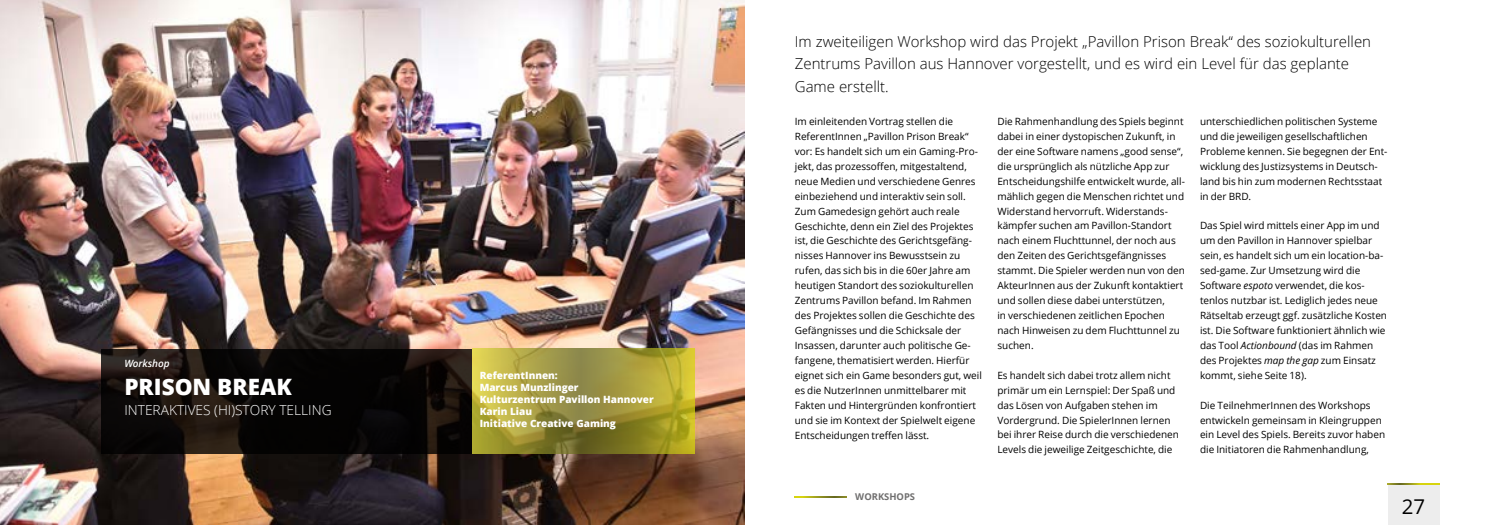
<style>
.page{position:relative;width:1489px;height:525px;background:#fff}
.page>*{position:absolute;margin:0;border:0;box-sizing:border-box;transform-origin:0 0}
.t1{font:800 22.5px "Open Sans";color:#fff}
.t2{font:20.38px "Open Sans";color:#000}
.t3{font:300 15px/22.5px "Open Sans";color:#000}
.t4{font:300 13.75px "Open Sans";color:#fff}
.t5{font:10px/14.9px "Open Sans";color:#000}
.t6{font:800 10px/12px "Open Sans";color:#fff}
.t7{font:italic 600 10px "Open Sans";letter-spacing:-.01em;color:#fff}
.t8{font:700 9.38px "Open Sans";color:#706f6f}
.s1{font-style:italic}
</style>
<div class="page">
<img style="left:0;top:0;width:744px;height:524px">
<svg style="left:101px;top:348px;width:371px;height:105px;background:#100b09"></svg>
<svg style="left:472px;top:348px;width:222px;height:105px;background:#a39a39"></svg>
<div style="left:1387px;top:483px;width:52px;height:41px;background:#ededed"></div>
<svg style="left:1387px;top:483px;width:52px;height:1px"></svg>
<svg style="left:794px;top:496px;width:52px;height:1px"></svg>
<p class="t7" style="left:124px;top:356px;width:47px">Workshop</p>
<h1 class="t1" style="left:124px;top:369px;width:169px">PRISON BREAK</h1>
<h3 class="t4" style="left:124px;top:400px;width:209px">INTERAKTIVES (HI)STORY TELLING</h3>
<p class="t6" style="left:479px;top:369px;width:176px">ReferentInnen:<br>Marcus Munzlinger<br>Kulturzentrum Pavillon Hannover<br>Karin Liau<br>Initiative Creative Gaming</p>
<h3 class="t3" style="left:794px;top:30px;width:577px">Im zweiteiligen Workshop wird das Projekt „Pavillon Prison Break“ des soziokulturellen<br>Zentrums Pavillon aus Hannover vorgestellt, und es wird ein Level für das geplante<br>Game erstellt.</h3>
<p class="t5" style="left:794px;top:114px;width:188px">Im einleitenden Vortrag stellen die ReferentInnen „Pavillon Prison Break“ vor: Es handelt sich um ein Gaming-Pro&shy;jekt, das prozessoffen, mitgestaltend, neue Medien und verschiedene Genres einbeziehend und interaktiv sein soll.<br>Zum Gamedesign gehört auch reale Geschichte, denn ein Ziel des Projektes ist, die Geschichte des Gerichtsgefäng&shy;nisses Hannover ins Bewusstsein zu rufen, das sich bis in die 60er Jahre am heutigen Standort des soziokulturellen Zentrums Pavillon befand. Im Rahmen des Projektes sollen die Geschichte des Gefängnisses und die Schicksale der Insassen, darunter auch politische Ge&shy;fangene, thematisiert werden. Hierfür eignet sich ein Game besonders gut, weil es die NutzerInnen unmittelbarer mit Fakten und Hintergründen konfrontiert und sie im Kontext der Spielwelt eigene Entscheidungen treffen lässt.</p>
<p class="t5" style="left:997px;top:114px;width:189px">Die Rahmenhandlung des Spiels beginnt dabei in einer dystopischen Zukunft, in der eine Software namens „good sense“, die ursprünglich als nützliche App zur Entscheidungshilfe entwickelt wurde, all&shy;mählich gegen die Menschen richtet und Widerstand hervorruft. Widerstands&shy;kämpfer suchen am Pavillon-Standort nach einem Fluchttunnel, der noch aus den Zeiten des Gerichtsgefängnisses stammt. Die Spieler werden nun von den AkteurInnen aus der Zukunft kontaktiert und sollen diese dabei unterstützen,<br>in verschiedenen zeitlichen Epochen nach Hinweisen zu dem Fluchttunnel zu suchen.</p>
<p class="t5" style="left:1199px;top:113px;width:189px">unterschiedlichen politischen Systeme und die jeweiligen gesellschaftlichen Probleme kennen. Sie begegnen der Ent&shy;wicklung des Justizsystems in Deutsch&shy;land bis hin zum modernen Rechtsstaat in der BRD.</p>
<p class="t5" style="left:1199px;top:218px;width:189px">Das Spiel wird mittels einer App im und um den Pavillon in Hannover spielbar sein, es handelt sich um ein location-ba&shy;sed-game. Zur Umsetzung wird die Software <span class="s1">espoto</span> verwendet, die kos&shy;tenlos nutzbar ist. Lediglich jedes neue Rätseltab erzeugt ggf. zusätzliche Kosten ist. Die Software funktioniert ähnlich wie das Tool <span class="s1">Actionbound</span> (das im Rahmen des Projektes <span class="s1">map the gap</span> zum Einsatz kommt, siehe Seite 18).</p>
<p class="t5" style="left:1199px;top:397px;width:187px">Die TeilnehmerInnen des Workshops entwickeln gemeinsam in Kleingruppen ein Level des Spiels. Bereits zuvor haben die Initiatoren die Rahmenhandlung,</p>
<p class="t5" style="left:997px;top:367px;width:183px">Es handelt sich dabei trotz allem nicht primär um ein Lernspiel: Der Spaß und das Lösen von Aufgaben stehen im Vordergrund. Die SpielerInnen lernen bei ihrer Reise durch die verschiedenen Levels die jeweilige Zeitgeschichte, die</p>
<p class="t8" style="left:855px;top:489px;width:61px">WORKSHOPS</p>
<h2 class="t2" style="left:1401px;top:492px;width:25px">27</h2>
</div>
